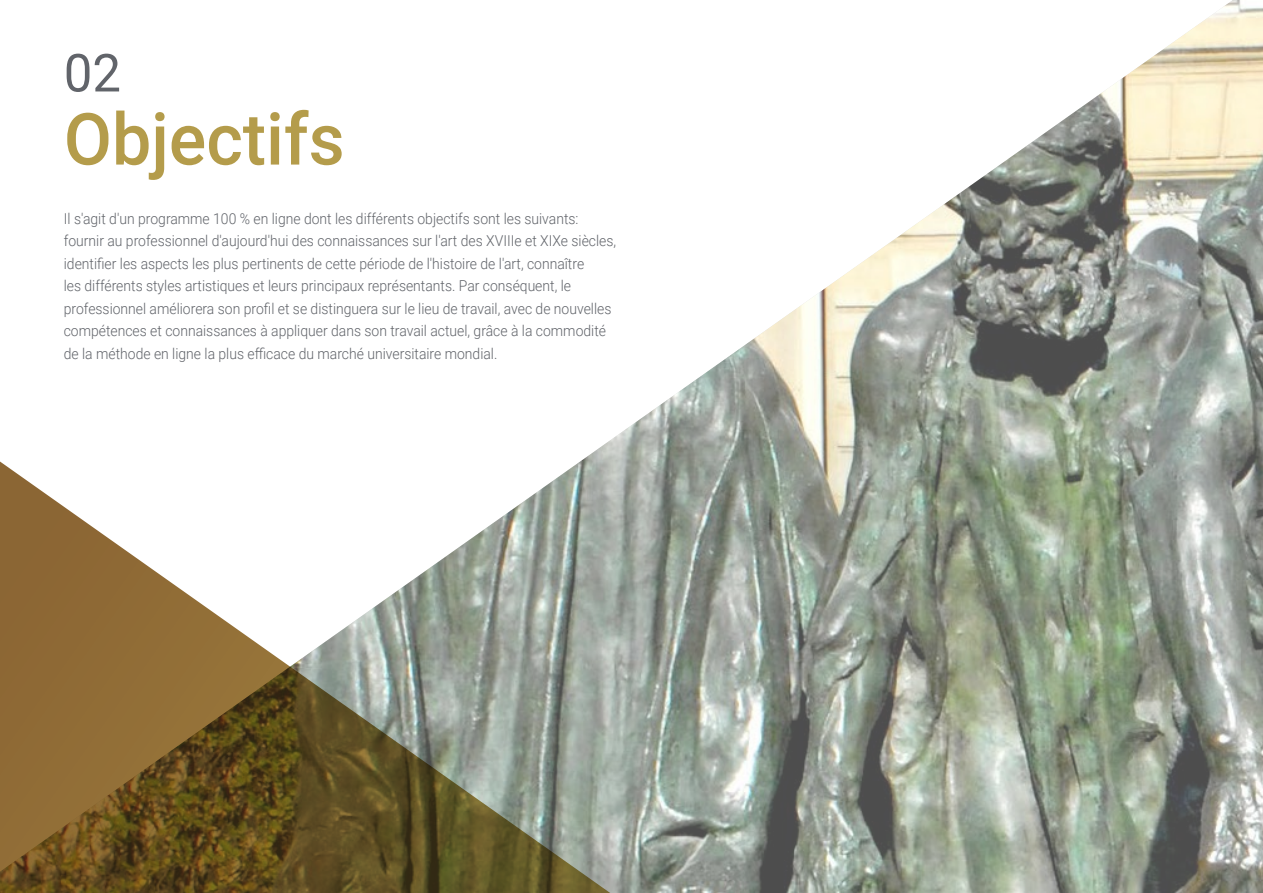
<style>
.page{position:relative;width:1263px;height:893px;background:#fff}
.page>*{position:absolute;margin:0;border:0;box-sizing:border-box;transform-origin:0 0}
.t1{font:500 72px "Roboto";color:#b49c4b}
.t2{font:52.5px "Roboto";color:#61646a}
.t3{font:300 15px/22.5px "Roboto";color:#61646a;scale:.93 1}
</style>
<div class="page">
<img style="left:602px;top:0;width:661px;height:893px">
<svg style="left:0;top:446px;width:640px;height:447px"></svg>
<h2 class="t2" style="left:64px;top:36px;width:59px">02</h2>
<h1 class="t1" style="left:64px;top:89px;width:282px">Objectifs</h1>
<p class="t3" style="left:64px;top:207px;width:595px">Il s'agit d'un programme 100 % en ligne dont les différents objectifs sont les suivants: fournir au professionnel d'aujourd'hui des connaissances sur l'art des XVIIIe et XIXe siècles, identifier les aspects les plus pertinents de cette période de l'histoire de l'art, connaître<br>les différents styles artistiques et leurs principaux représentants. Par conséquent, le professionnel améliorera son profil et se distinguera sur le lieu de travail, avec de nouvelles compétences et connaissances à appliquer dans son travail actuel, grâce à la commodité de la méthode en ligne la plus efficace du marché universitaire mondial.</p>
</div>
